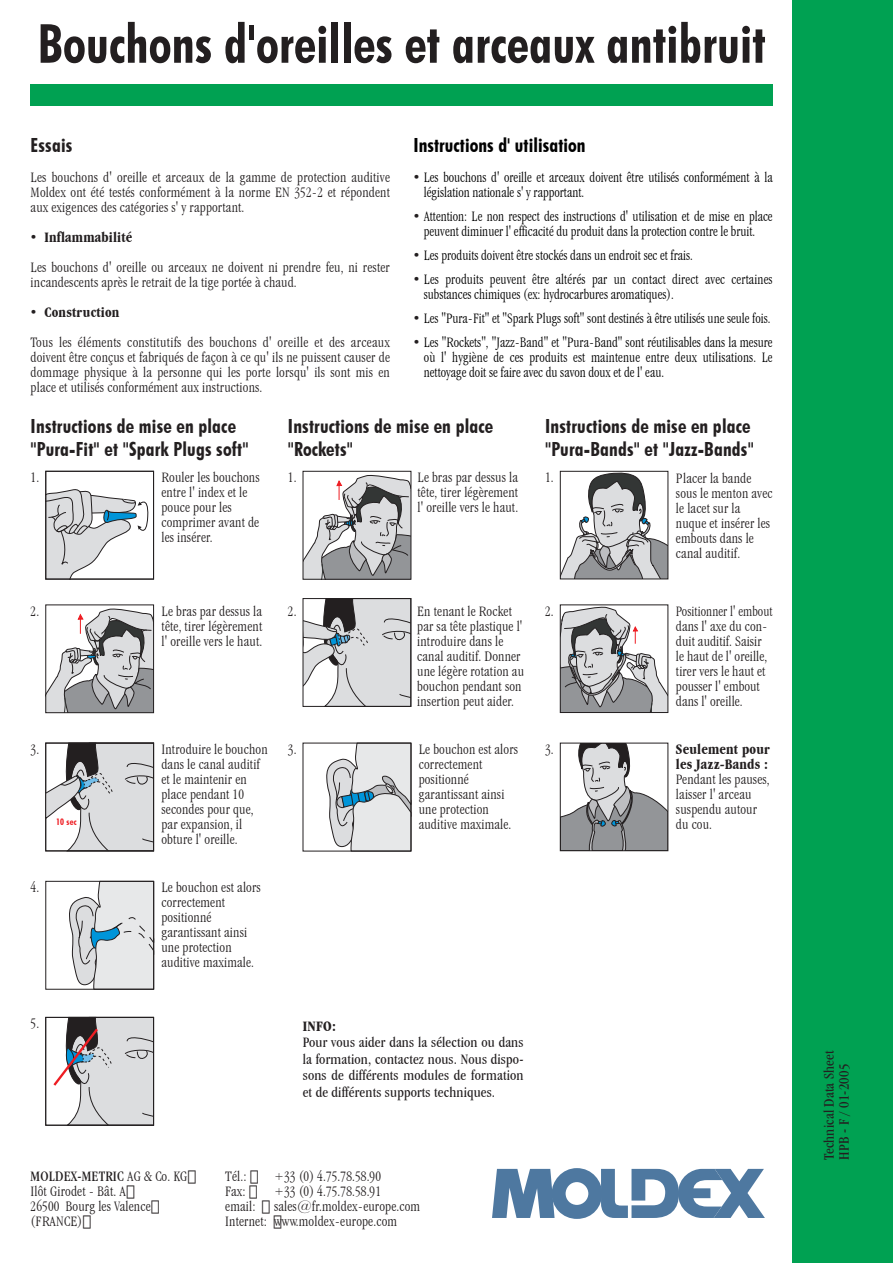
<style>
.page{position:relative;width:893px;height:1263px;background:#fff}
.page>*{position:absolute;margin:0;border:0;box-sizing:border-box;transform-origin:0 0}
.t1{font:700 condensed 54px "Futura BT";letter-spacing:.005em;color:#231f20;scale:.95 1}
.t2{font:700 condensed 27px/39px "Garamond IT Cby BT";color:#231f20;text-align:justify}
.t3{font:700 condensed 19.5px/23.2px "Futura BT";letter-spacing:.01em;color:#231f20}
.t4{font:700 condensed 19.5px "Futura BT";letter-spacing:.005em;color:#000}
.t5{font:300 condensed 15px/15px "Garamond IT Cby BT";letter-spacing:.01em;color:#231f20}
.t6{font:300 condensed 15px/15px "Garamond IT Cby BT";color:#000;scale:.95 1}
.t7{font:condensed 15px/16.5px "Garamond IT Cby BT";letter-spacing:.01em;color:#231f20}
.t8{font:300 condensed 15px/15px "Garamond IT Cby BT";letter-spacing:.01em;color:#231f20;scale:.95 1}
.t9{font:700 condensed 15px/15px "Garamond IT Cby BT";letter-spacing:.01em;color:#231f20}
.t10{font:700 condensed 9px "Futura BT";color:#ee1d23}
.s1{font-weight:700;font-size:27px}
.s2{font-weight:700}
.s3{font-weight:300}
.s4{font-size:12px}
</style>
<div class="page">
<div style="left:792px;top:0;width:101px;height:1263px;background:#00a152"></div>
<div style="left:31px;top:84px;width:742px;height:22px;background:#00a152"></div>
<svg style="left:492px;top:1168px;width:273px;height:51px"></svg>
<svg style="left:51px;top:1016px;width:103px;height:110px"></svg>
<svg style="left:305px;top:600px;width:104px;height:105px"></svg>
<div style="left:303px;top:598px;width:108px;height:109px;border:1px solid #231f20"></div>
<svg style="left:48px;top:489px;width:101px;height:88px"></svg>
<div style="left:46px;top:471px;width:108px;height:108px;border:1px solid #231f20"></div>
<svg style="left:305px;top:475px;width:104px;height:102px"></svg>
<div style="left:303px;top:471px;width:108px;height:108px;border:1px solid #231f20"></div>
<svg style="left:562px;top:473px;width:104px;height:104px"></svg>
<div style="left:560px;top:471px;width:108px;height:108px;border:1px solid #231f20"></div>
<svg style="left:48px;top:608px;width:104px;height:103px"></svg>
<div style="left:46px;top:605px;width:108px;height:108px;border:1px solid #231f20"></div>
<svg style="left:562px;top:607px;width:104px;height:104px"></svg>
<div style="left:560px;top:605px;width:108px;height:108px;border:1px solid #231f20"></div>
<svg style="left:69px;top:881px;width:86px;height:109px;background:#d4d9dc"></svg>
<div style="left:45px;top:881px;width:109px;height:108px;border:1px solid #231f20"></div>
<svg style="left:45px;top:742px;width:109px;height:109px"></svg>
<svg style="left:562px;top:745px;width:104px;height:104px"></svg>
<div style="left:560px;top:743px;width:108px;height:108px;border:1px solid #231f20"></div>
<svg style="left:326px;top:742px;width:86px;height:110px;background:#d0d4d7"></svg>
<div style="left:303px;top:743px;width:108px;height:108px;border:1px solid #231f20"></div>
<h1 class="t1" style="left:38px;top:11px;width:768px">Bouchons d'oreilles et arceaux antibruit</h1>
<h3 class="t4" style="left:413px;top:133px;width:174px">Instructions d' utilisation</h3>
<p class="t6" style="left:424px;top:169px;width:369px">Les bouchons d' oreille et arceaux doivent être utilisés conformément à la législation nationale s' y rapportant.</p>
<p class="t6" style="left:424px;top:208px;width:369px">Attention: Le non respect des instructions d' utilisation et de mise en place peuvent diminuer l' efficacité du produit dans la protection contre le bruit.</p>
<p class="t6" style="left:424px;top:243px;width:369px;line-height:24px">Les produits doivent être stockés dans un endroit sec et frais.<br>Les produits peuvent être altérés par un contact direct avec certaines</p>
<p class="t6" style="left:424px;top:282px;width:369px;line-height:24px">substances chimiques (ex: hydrocarbures aromatiques).<br>Les "Pura-Fit" et "Spark Plugs soft" sont destinés à être utilisés une seule fois.<br>Les "Rockets", "Jazz-Band" et "Pura-Band" sont réutilisables dans la mesure</p>
<p class="t6" style="left:424px;top:349px;width:369px">où l' hygiène de ces produits est maintenue entre deux utilisations. Le nettoyage doit se faire avec du savon doux et de l' eau.</p>
<h3 class="t3" style="left:288px;top:414px;width:207px">Instructions de mise en place "Rockets"</h3>
<p class="t5" style="left:417px;top:470px;width:102px;text-align:justify">Le bras par dessus la tête, tirer légèrement l' oreille vers le haut.</p>
<h3 class="t3" style="left:31px;top:133px;width:43px">Essais</h3>
<p class="t5" style="left:31px;top:169px;width:361px;text-align:justify">Les bouchons d' oreille et arceaux de la gamme de protection auditive Moldex ont été testés conformément à la norme EN 352-2 et répondent aux exigences des catégories s' y rapportant.</p>
<p class="t5" style="left:31px;top:222px;width:361px;line-height:30px"><span class="s1">·</span> <span class="s2">Inflammabilité<br></span>Les bouchons d' oreille ou arceaux ne doivent ni prendre feu, ni rester</p>
<p class="t5" style="left:31px;top:267px;width:361px;line-height:30px">incandescents après le retrait de la tige portée à chaud.<br><span class="s1">·</span> <span class="s2">Construction<br></span>Tous les éléments constitutifs des bouchons d' oreille et des arceaux</p>
<p class="t5" style="left:31px;top:349px;width:361px;text-align:justify">doivent être conçus et fabriqués de façon à ce qu' ils ne puissent causer de dommage physique à la personne qui les porte lorsqu' ils sont mis en place et utilisés conformément aux instructions.</p>
<h2 class="t2" style="left:413px;top:156px;width:8px">· · ·</h2>
<h2 class="t2" style="left:413px;top:258px;width:8px">· ·</h2>
<h2 class="t2" style="left:413px;top:321px;width:8px">·</h2>
<h3 class="t3" style="left:31px;top:414px;width:219px">Instructions de mise en place "Pura-Fit" et "Spark Plugs soft"</h3>
<p class="t5" style="left:31px;top:470px;width:10px">1.</p>
<p class="t5" style="left:161px;top:470px;width:100px">Rouler les bouchons entre l' index et le pouce pour les comprimer avant de les insérer.</p>
<p class="t5" style="left:676px;top:470px;width:98px">Placer la bande sous le menton avec le lacet sur la nuque et insérer les embouts dans le canal auditif.</p>
<h3 class="t3" style="left:545px;top:414px;width:210px">Instructions de mise en place "Pura-Bands" et "Jazz-Bands"</h3>
<p class="t5" style="left:288px;top:470px;width:10px">1.</p>
<p class="t5" style="left:545px;top:470px;width:10px">1.</p>
<p class="t5" style="left:162px;top:604px;width:102px;text-align:justify">Le bras par dessus la tête, tirer légèrement l' oreille vers le haut.</p>
<p class="t8" style="left:676px;top:603px;width:103px">Positionner l' embout dans l' axe du con&shy;duit auditif. Saisir le haut de l' oreille, tirer vers le haut et pousser l' embout dans l' oreille.</p>
<p class="t5" style="left:417px;top:603px;width:108px">En tenant le Rocket par sa tête plastique l' introduire dans le canal auditif. Donner une légère rotation au bouchon pendant son insertion peut aider.</p>
<p class="t5" style="left:31px;top:603px;width:10px">2.</p>
<p class="t5" style="left:288px;top:603px;width:10px">2.</p>
<p class="t5" style="left:545px;top:603px;width:10px">2.</p>
<p class="t5" style="left:161px;top:742px;width:108px">Introduire le bouchon dans le canal auditif et le maintenir en place pendant 10 secondes pour que, par expansion, il obture l' oreille.</p>
<p class="t9" style="left:676px;top:741px;width:95px">Seulement pour les Jazz-Bands :</p>
<p class="t5" style="left:419px;top:742px;width:101px">Le bouchon est alors correctement positionné garantissant ainsi une protection auditive maximale.</p>
<p class="t5" style="left:31px;top:742px;width:10px">3.</p>
<p class="t5" style="left:288px;top:742px;width:10px">3.</p>
<p class="t5" style="left:545px;top:742px;width:10px">3.</p>
<p class="t5" style="left:676px;top:772px;width:95px">Pendant les pauses, laisser l' arceau suspendu autour du cou.</p>
<p class="t10" style="left:56px;top:816px;width:22px">10 sec</p>
<p class="t5" style="left:31px;top:880px;width:10px">4.</p>
<p class="t5" style="left:31px;top:1016px;width:10px">5.</p>
<p class="t5" style="left:161px;top:880px;width:101px">Le bouchon est alors correctement positionné garantissant ainsi une protection auditive maximale.</p>
<p class="t9" style="left:303px;top:1018px;width:35px">INFO:</p>
<p class="t7" style="left:303px;top:1034px;width:222px;text-align:justify">Pour vous aider dans la sélection ou dans la formation, contactez nous. Nous dispo&shy;sons de différents modules de formation et de différents supports techniques.</p>
<p class="t7" style="left:31px;top:1168px;width:158px">MOLDEX-METRIC <span class="s3">AG &amp; Co. KG</span></p>
<p class="t5" style="left:225px;top:1169px;width:23px">Tél.:</p>
<p class="t5" style="left:274px;top:1169px;width:109px"><span class="s4">+</span>33 (0) 4.75.78.58.90</p>
<p class="t5" style="left:31px;top:1184px;width:97px">Ilôt Girodet - Bât. A</p>
<p class="t5" style="left:225px;top:1184px;width:22px">Fax:</p>
<p class="t5" style="left:274px;top:1184px;width:109px"><span class="s4">+</span>33 (0) 4.75.78.58.91</p>
<p class="t5" style="left:31px;top:1199px;width:122px">26500 Bourg les Valence</p>
<p class="t5" style="left:225px;top:1199px;width:196px">email: sales@fr.moldex-europe.com</p>
<p class="t5" style="left:31px;top:1214px;width:53px">(FRANCE)</p>
<p class="t5" style="left:225px;top:1214px;width:173px">Internet: www.moldex-europe.com</p>
<p class="t7" style="left:821px;top:1160px;width:111px;line-height:15px;rotate:-90deg">Technical Data Sheet<br>HPB - F / 01-2005</p>
</div>
